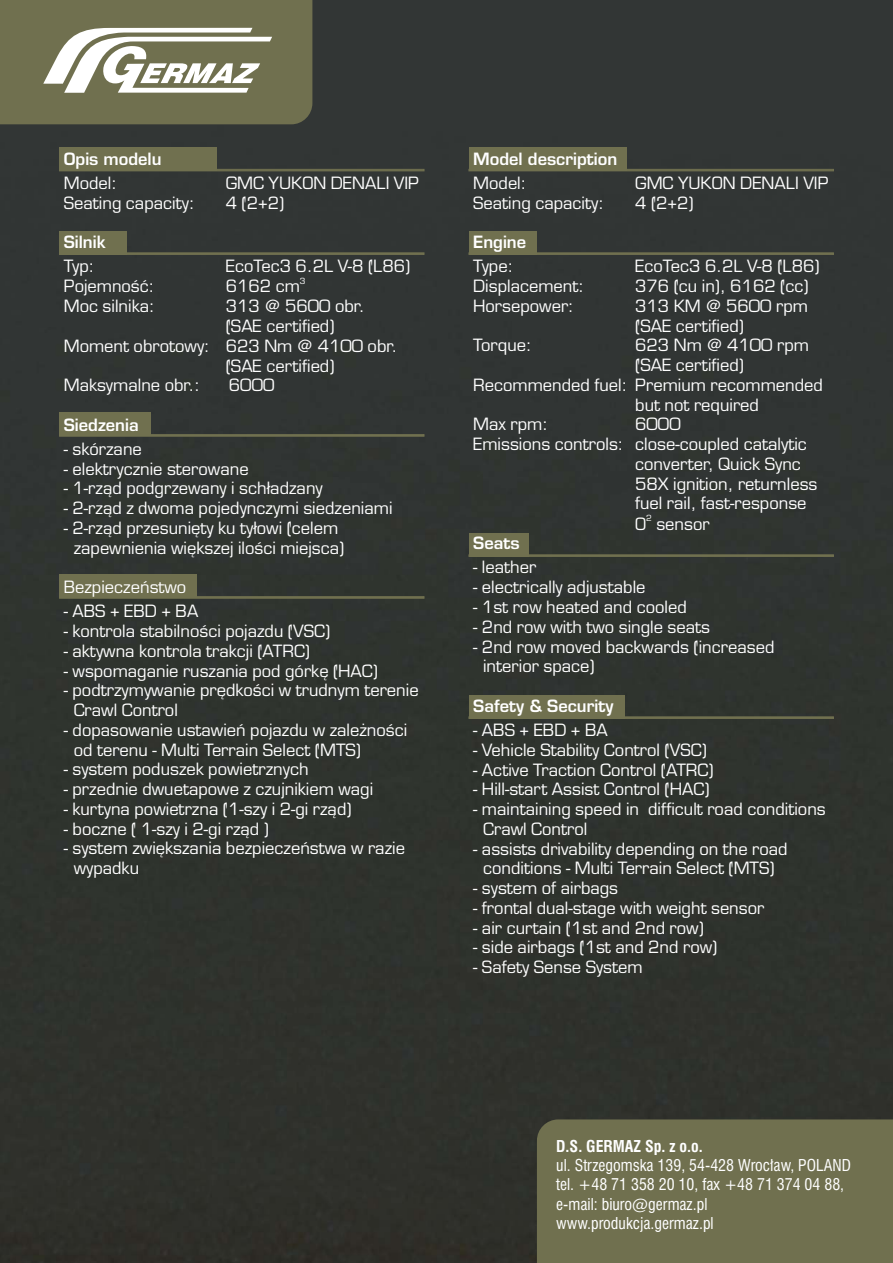
<style>
.page{position:relative;width:893px;height:1263px;background:#30342e}
.page>*{position:absolute;margin:0;border:0;box-sizing:border-box;transform-origin:0 0}
.t1{font:16.5px/19.8px "Euromode";color:#fff}
.t2{font:700 16.5px "Euromode";color:#fff}
.t3{font:15px/19px "Swis 721 Cn PL";color:#fff}
.t4{font:700 15px "Swis 721 Cn PL";color:#fff}
.t5{font:8.25px "Euromode";color:#fff}
</style>
<div class="page">
<div style="left:60px;top:575px;width:137px;height:23px;background:#70704f"></div>
<svg style="left:59px;top:596px;width:365px;height:2px"></svg>
<div style="left:60px;top:413px;width:91px;height:23px;background:#70704f"></div>
<svg style="left:59px;top:434px;width:365px;height:2px"></svg>
<div style="left:60px;top:231px;width:67px;height:23px;background:#70704f"></div>
<svg style="left:59px;top:253px;width:365px;height:2px"></svg>
<div style="left:60px;top:147px;width:157px;height:24px;background:#70704f"></div>
<svg style="left:59px;top:169px;width:365px;height:2px"></svg>
<div style="left:537px;top:1119px;width:356px;height:144px;background:#70704f"></div>
<svg style="left:0;top:0;width:312px;height:124px"></svg>
<div style="left:469px;top:695px;width:155px;height:23px;background:#70704f"></div>
<svg style="left:469px;top:716px;width:365px;height:3px"></svg>
<div style="left:469px;top:533px;width:59px;height:23px;background:#70704f"></div>
<svg style="left:469px;top:554px;width:365px;height:3px"></svg>
<div style="left:469px;top:231px;width:67px;height:23px;background:#70704f"></div>
<svg style="left:469px;top:253px;width:365px;height:2px"></svg>
<div style="left:469px;top:147px;width:157px;height:24px;background:#70704f"></div>
<svg style="left:626px;top:169px;width:208px;height:2px"></svg>
<p class="t2" style="left:64px;top:152px;width:99px">Opis modelu</p>
<p class="t1" style="left:64px;top:175px;width:55px">Model:</p>
<p class="t1" style="left:226px;top:175px;width:195px">GMC YUKON DENALI VIP</p>
<p class="t1" style="left:64px;top:194px;width:132px">Seating capacity:</p>
<p class="t1" style="left:226px;top:194px;width:60px">4 (2+2)</p>
<p class="t2" style="left:64px;top:236px;width:43px">Silnik</p>
<p class="t1" style="left:64px;top:258px;width:32px">Typ:</p>
<p class="t1" style="left:226px;top:258px;width:186px">EcoTec3 6.2L V-8 (L86)</p>
<p class="t5" style="left:300px;top:278px;width:7px">3</p>
<p class="t1" style="left:64px;top:278px;width:92px">Pojemność:</p>
<p class="t1" style="left:226px;top:278px;width:76px">6162 cm</p>
<p class="t1" style="left:64px;top:298px;width:93px">Moc silnika:</p>
<p class="t1" style="left:226px;top:298px;width:141px">313 @ 5600 obr.</p>
<p class="t1" style="left:226px;top:318px;width:110px">(SAE certified)</p>
<p class="t1" style="left:64px;top:337px;width:335px">Moment obrotowy: 623 Nm @ 4100 obr.</p>
<p class="t1" style="left:226px;top:357px;width:110px">(SAE certified)</p>
<p class="t1" style="left:64px;top:377px;width:138px">Maksymalne obr.:</p>
<p class="t1" style="left:229px;top:377px;width:47px">6000</p>
<p class="t2" style="left:64px;top:418px;width:76px">Siedzenia</p>
<p class="t1" style="left:64px;top:441px;width:80px">- skórzane</p>
<p class="t1" style="left:64px;top:460px;width:186px">- elektrycznie sterowane</p>
<p class="t1" style="left:64px;top:480px;width:261px">- 1-rząd podgrzewany i schładzany</p>
<p class="t1" style="left:64px;top:500px;width:330px">- 2-rząd z dwoma pojedynczymi siedzeniami</p>
<p class="t1" style="left:64px;top:520px;width:282px;text-align:center">- 2-rząd przesunięty ku tyłowi (celem zapewnienia większej ilości miejsca)</p>
<p class="t1" style="left:64px;top:579px;width:124px">Bezpieczeństwo</p>
<p class="t1" style="left:64px;top:603px;width:136px">- ABS + EBD + BA</p>
<p class="t1" style="left:64px;top:623px;width:268px">- kontrola stabilności pojazdu (VSC)</p>
<p class="t1" style="left:64px;top:642px;width:248px">- aktywna kontrola trakcji (ATRC)</p>
<p class="t1" style="left:64px;top:662px;width:316px">- wspomaganie ruszania pod górkę (HAC)</p>
<p class="t1" style="left:74px;top:682px;width:346px;text-indent:-10px">- podtrzymywanie prędkości w trudnym terenie<br>Crawl Control</p>
<p class="t1" style="left:74px;top:721px;width:335px;text-indent:-10px">- dopasowanie ustawień pojazdu w zależności od terenu - Multi Terrain Select (MTS)</p>
<p class="t1" style="left:64px;top:761px;width:246px">- system poduszek powietrznych</p>
<p class="t1" style="left:64px;top:781px;width:311px">- przednie dwuetapowe z czujnikiem wagi</p>
<p class="t1" style="left:64px;top:800px;width:289px">- kurtyna powietrzna (1-szy i 2-gi rząd)</p>
<p class="t1" style="left:64px;top:820px;width:207px">- boczne ( 1-szy i 2-gi rząd )</p>
<p class="t1" style="left:74px;top:840px;width:333px;text-indent:-10px">- system zwiększania bezpieczeństwa w razie wypadku</p>
<p class="t2" style="left:473px;top:152px;width:146px">Model description</p>
<p class="t1" style="left:473px;top:175px;width:55px">Model:</p>
<p class="t1" style="left:635px;top:175px;width:195px">GMC YUKON DENALI VIP</p>
<p class="t1" style="left:473px;top:194px;width:132px">Seating capacity:</p>
<p class="t1" style="left:635px;top:194px;width:60px">4 (2+2)</p>
<p class="t2" style="left:473px;top:236px;width:55px">Engine</p>
<p class="t1" style="left:473px;top:258px;width:42px">Type:</p>
<p class="t1" style="left:635px;top:258px;width:186px">EcoTec3 6.2L V-8 (L86)</p>
<p class="t1" style="left:473px;top:278px;width:113px">Displacement:</p>
<p class="t1" style="left:635px;top:278px;width:175px">376 (cu in), 6162 (cc)</p>
<p class="t1" style="left:473px;top:298px;width:102px">Horsepower:</p>
<p class="t1" style="left:635px;top:298px;width:174px">313 KM @ 5600 rpm (SAE certified)</p>
<p class="t1" style="left:473px;top:337px;width:60px">Torque:</p>
<p class="t1" style="left:635px;top:337px;width:175px">623 Nm @ 4100 rpm</p>
<p class="t1" style="left:635px;top:357px;width:110px">(SAE certified)</p>
<p class="t1" style="left:473px;top:377px;width:351px">Recommended fuel: Premium recommended</p>
<p class="t1" style="left:635px;top:396px;width:125px">but not required</p>
<p class="t1" style="left:473px;top:416px;width:76px">Max rpm:</p>
<p class="t1" style="left:635px;top:416px;width:47px">6000</p>
<p class="t1" style="left:473px;top:436px;width:335px">Emissions controls: close-coupled catalytic</p>
<p class="t1" style="left:635px;top:456px;width:167px">converter, Quick Sync</p>
<p class="t1" style="left:635px;top:475px;width:184px">58X ignition, returnless</p>
<p class="t1" style="left:635px;top:495px;width:173px">fuel rail, fast-response</p>
<p class="t5" style="left:646px;top:515px;width:7px">2</p>
<p class="t1" style="left:635px;top:515px;width:76px">O sensor</p>
<p class="t2" style="left:473px;top:537px;width:48px">Seats</p>
<p class="t1" style="left:473px;top:559px;width:65px">- leather</p>
<p class="t1" style="left:473px;top:579px;width:174px">- electrically adjustable</p>
<p class="t1" style="left:473px;top:599px;width:215px">- 1st row heated and cooled</p>
<p class="t1" style="left:473px;top:618px;width:238px">- 2nd row with two single seats</p>
<p class="t1" style="left:483px;top:638px;width:293px;text-indent:-10px">- 2nd row moved backwards (increased interior space)</p>
<p class="t2" style="left:473px;top:699px;width:142px">Safety &amp; Security</p>
<p class="t1" style="left:473px;top:722px;width:136px">- ABS + EBD + BA</p>
<p class="t1" style="left:473px;top:742px;width:235px">- Vehicle Stability Control (VSC)</p>
<p class="t1" style="left:473px;top:761px;width:242px">- Active Traction Control (ATRC)</p>
<p class="t1" style="left:473px;top:781px;width:238px">- Hill-start Assist Control (HAC)</p>
<p class="t1" style="left:483px;top:801px;width:344px;text-indent:-10px">- maintaining speed in difficult road conditions<br>Crawl Control</p>
<p class="t1" style="left:473px;top:840px;width:316px;text-align:center">- assists drivability depending on the road conditions - Multi Terrain Select (MTS)</p>
<p class="t1" style="left:473px;top:880px;width:146px">- system of airbags</p>
<p class="t1" style="left:473px;top:900px;width:293px">- frontal dual-stage with weight sensor</p>
<p class="t1" style="left:473px;top:919px;width:232px">- air curtain (1st and 2nd row)</p>
<p class="t1" style="left:473px;top:939px;width:246px">- side airbags (1st and 2nd row)</p>
<p class="t1" style="left:473px;top:959px;width:171px">- Safety Sense System</p>
<p class="t4" style="left:556px;top:1141px;width:148px">D.S. GERMAZ Sp. z o.o.</p>
<p class="t3" style="left:556px;top:1158px;width:296px">ul. Strzegomska 139, 54-428 Wrocław, POLAND tel. +48 71 358 20 10, fax +48 71 374 04 88, e-mail: biuro@germaz.pl www.produkcja.germaz.pl</p>
</div>
